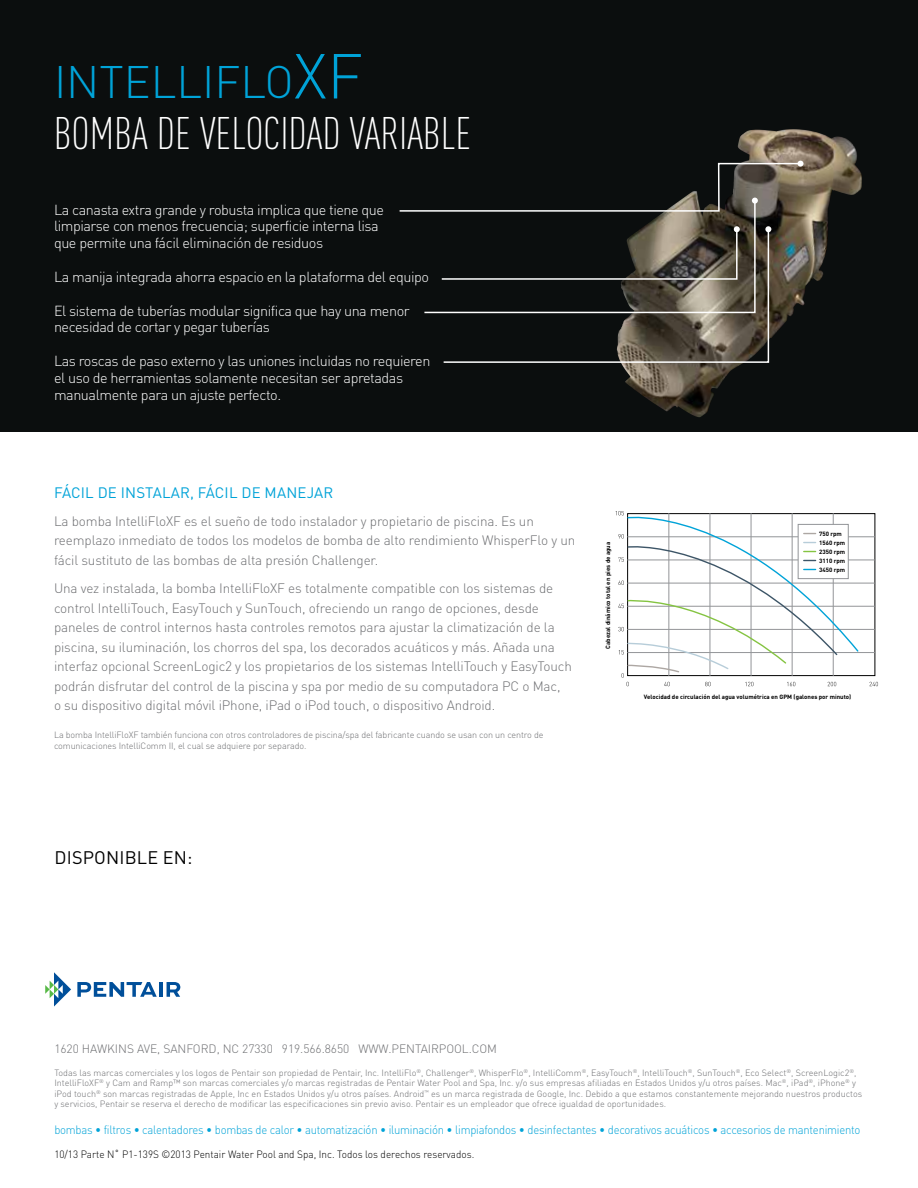
<style>
.page{position:relative;width:918px;height:1188px;background:#fff}
.page>*{position:absolute;margin:0;border:0;box-sizing:border-box;transform-origin:0 0}
.t1{font:300 condensed 45px/51px "DIN Pro";color:#fff}
.t2{font:18px "DIN Pro";letter-spacing:.01em;color:#000}
.t3{font:15px "DIN Pro";color:#00a3d8}
.t4{font:300 14.4px/16.8px "DIN Pro";letter-spacing:-.03em;color:#fff}
.t5{font:300 13.5px/19.5px "DIN Pro";letter-spacing:-.01em;color:#6d6e71}
.t6{font:300 12px "DIN Pro";letter-spacing:-.02em;color:#00a3d8;scale:.94 1}
.t7{font:300 12px "DIN Pro";letter-spacing:-.005em;color:#6d6e71}
.t8{font:300 10.5px "DIN Pro";color:#000;scale:.95 1}
.t9{font:300 9px/10.5px "DIN Pro";color:#6d6e71}
.t10{font:700 6.15px/8.9px "DIN Pro";color:#000}
.s1{font-stretch:normal;color:#00a3d8}
.s2{font-stretch:normal;font-size:62.4px;color:#00a3d8}
</style>
<div class="page">
<div style="left:0;top:0;width:918px;height:432px;background:#0b0e0e"></div>
<svg style="left:45px;top:972px;width:26px;height:35px"></svg>
<svg style="left:77px;top:982px;width:80px;height:15px"></svg>
<hr style="left:159px;top:982px;width:4px;height:15px;background:#004f9a">
<svg style="left:167px;top:982px;width:13px;height:15px"></svg>
<img style="left:621px;top:129px;width:156px;height:283px">
<svg style="left:443px;top:314px;width:327px;height:50px"></svg>
<svg style="left:399px;top:161px;width:405px;height:153px"></svg>
<hr style="left:628px;top:537px;width:246px;height:1px;background:#939598">
<hr style="left:628px;top:560px;width:246px;height:1px;background:#939598">
<hr style="left:628px;top:583px;width:246px;height:1px;background:#939598">
<hr style="left:628px;top:606px;width:246px;height:1px;background:#939598">
<hr style="left:628px;top:629px;width:246px;height:1px;background:#939598">
<hr style="left:628px;top:652px;width:246px;height:1px;background:#939598">
<svg style="left:616px;top:511px;width:244px;height:175px"></svg>
<svg style="left:870px;top:682px;width:8px;height:4px"></svg>
<h1 class="t1" style="left:54px;top:54px;width:419px"><span class="s1">INTELLIFLO</span><span class="s2">XF<br></span>BOMBA DE VELOCIDAD VARIABLE</h1>
<h3 class="t4" style="left:54px;top:200px;width:332px">La canasta extra grande y robusta implica que tiene que limpiarse con menos frecuencia; superficie interna lisa que permite una fácil eliminación de residuos</h3>
<h3 class="t4" style="left:54px;top:267px;width:377px">La manija integrada ahorra espacio en la plataforma del equipo</h3>
<h3 class="t4" style="left:54px;top:301px;width:357px">El sistema de tuberías modular significa que hay una menor necesidad de cortar y pegar tuberías</h3>
<h3 class="t4" style="left:54px;top:351px;width:378px">Las roscas de paso externo y las uniones incluidas no requieren el uso de herramientas solamente necesitan ser apretadas manualmente para un ajuste perfecto.</h3>
<h3 class="t3" style="left:54px;top:480px;width:26px">FÁCIL</h3>
<h3 class="t3" style="left:98px;top:480px;width:33px">DE INSTALAR</h3>
<h3 class="t3" style="left:190px;top:480px;width:33px">, FÁCIL</h3>
<h3 class="t3" style="left:241px;top:480px;width:47px">DE MANE</h3>
<h3 class="t3" style="left:307px;top:480px;width:18px">JAR</h3>
<h3 class="t5" style="left:54px;top:510px;width:523px">La bomba IntelliFloXF es el sueño de todo instalador y propietario de piscina. Es un reemplazo inmediato de todos los modelos de bomba de alto rendimiento WhisperFlo y un fácil sustituto de las bombas de alta presión Challenger.</h3>
<p class="t5" style="left:54px;top:578px;width:519px">Una vez instalada, la bomba IntelliFloXF es totalmente compatible con los sistemas de control IntelliTouch, EasyTouch y SunTouch, ofreciendo un rango de opciones, desde paneles de control internos hasta controles remotos para ajustar la climatización de la piscina, su iluminación, los chorros del spa, los decorados acuáticos y más. Añada una interfaz opcional ScreenLogic2 y los propietarios de los sistemas IntelliTouch y EasyTouch podrán disfrutar del control de la piscina y spa por medio de su computadora PC o Mac,<br>o su dispositivo digital móvil iPhone, iPad o iPod touch, o dispositivo Android.</p>
<p class="t9" style="left:54px;top:729px;width:491px">La bomba IntelliFloXF también funciona con otros controladores de piscina/spa del fabricante cuando se usan con un centro de comunicaciones IntelliComm II, el cual se adquiere por separado.</p>
<p class="t10" style="left:603px;top:649px;width:108px;rotate:-90deg">Cabezal dinámico total en pies de agua</p>
<p class="t10" style="left:819px;top:529px;width:28px">750 rpm<br>1560 rpm<br>2350 rpm<br>3110 rpm<br>3450 rpm</p>
<p class="t10" style="left:644px;top:692px;width:209px">Velocidad de circulación del agua volumétrica en GPM (galones por minuto)</p>
<h2 class="t2" style="left:54px;top:843px;width:139px">DISPONIBLE EN:</h2>
<h3 class="t7" style="left:54px;top:1039px;width:444px">1620 HAWKINS AVE, SANFORD, NC 27330 919.566.8650 WWW.PENTAIRPOOL.COM</h3>
<p class="t9" style="left:54px;top:1066px;width:809px">Todas las marcas comerciales y los logos de Pentair son propiedad de Pentair, Inc. IntelliFlo<sup>®</sup>, Challenger<sup>®</sup>, WhisperFlo<sup>®</sup>, IntelliComm<sup>®</sup>, EasyTouch<sup>®</sup>, IntelliTouch<sup>®</sup>, SunTouch<sup>®</sup>, Eco Select<sup>®</sup>, ScreenLogic2<sup>®</sup>, IntelliFloXF<sup>®</sup> y Cam and Ramp™ son marcas comerciales y/o marcas registradas de Pentair Water Pool and Spa, Inc. y/o sus empresas afiliadas en Estados Unidos y/u otros países. Mac<sup>®</sup>, iPad<sup>®</sup>, iPhone<sup>®</sup> y iPod touch<sup>®</sup> son marcas registradas de Apple, Inc en Estados Unidos y/u otros países. Android<sup>™</sup> es un marca registrada de Google, Inc. Debido a que estamos constantemente mejorando nuestros productos y servicios, Pentair se reserva el derecho de modificar las especificaciones sin previo aviso. Pentair es un empleador que ofrece igualdad de oportunidades.</p>
<h3 class="t6" style="left:54px;top:1120px;width:859px">bombas • filtros • calentadores • bombas de calor • automatización • iluminación • limpiafondos • desinfectantes • decorativos acuáticos • accesorios de mantenimiento</h3>
<p class="t8" style="left:54px;top:1146px;width:444px">10/13 Parte N˚ P1-139S ©2013 Pentair Water Pool and Spa, Inc. Todos los derechos reservados.</p>
</div>
